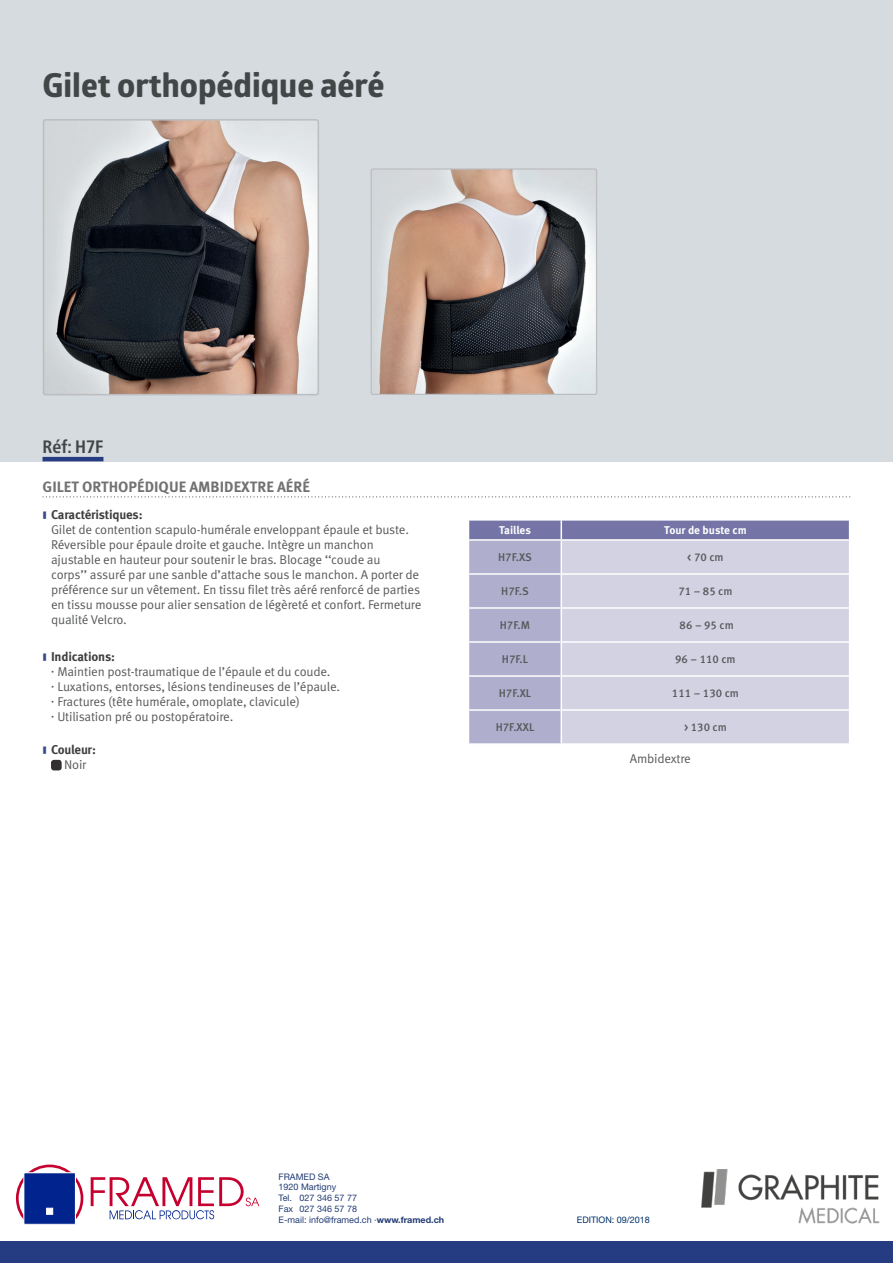
<style>
.page{position:relative;width:893px;height:1263px;background:#fff}
.page>*{position:absolute;margin:0;border:0;box-sizing:border-box;transform-origin:0 0}
.MARCAS_ORLIMAN{font:700 33px "Globerx";color:#424647}
.REF{font:700 condensed 18px "Frutiger Neue LTW1 G";color:#424647}
.DESCRIPCION{font:700 15px "Meta Pro";color:#727071}
.TEXTO_GROSO_8_PT{font:12.75px/15px "Meta Pro Norm";letter-spacing:-.015em;color:#57585a}
.t1{font:700 12.75px "Meta Pro";letter-spacing:-.015em;color:#3e3e3f}
.TALLAS_BLANCO{font:500 11.25px "Meta Pro";color:#57585a}
.TALLAS_GRISES{font:500 11.25px "Meta Pro";color:#57585a}
.TALLAS_AZULES{font:700 11.25px "Meta Pro";letter-spacing:-.005em;color:#fff}
.t2{font:9px/10.8px "Helvetica Neue LT Std";color:#213b74}
.t3{font:9px "Helvetica Neue LT Std";color:#003168}
.s1{font-weight:700}
</style>
<div class="page">
<div style="left:0;top:0;width:893px;height:461px;background:#d6dbdf"></div>
<div style="left:0;top:1242px;width:893px;height:21px;background:#263c82"></div>
<img style="left:702px;top:1169px;width:178px;height:55px">
<svg style="left:91px;top:1177px;width:168px;height:42px"></svg>
<svg style="left:16px;top:1164px;width:68px;height:55px"></svg>
<div style="left:24px;top:1173px;width:51px;height:51px;background:#00238e"></div>
<div style="left:23px;top:1172px;width:53px;height:53px;border:1px solid #fff"></div>
<svg style="left:46px;top:1208px;width:7px;height:6px"></svg>
<hr style="left:43px;top:457px;width:60px;height:4px;background:#263c82">
<svg style="left:43px;top:496px;width:807px;height:1px"></svg>
<div style="left:51px;top:760px;width:11px;height:10px;background:#312f30;border-radius:3px"></div>
<img style="left:43px;top:122px;width:273px;height:273px">
<div style="left:43px;top:119px;width:276px;height:276px;border:2px solid #bcbdc0;border-radius:2px"></div>
<img style="left:379px;top:170px;width:216px;height:223px">
<div style="left:371px;top:168px;width:226px;height:227px;border:1px solid #bcbdc0;border-radius:2px"></div>
<svg style="left:469px;top:520px;width:381px;height:224px;background:#c5c4da"></svg>
<p class="MARCAS_ORLIMAN" style="left:43px;top:61px;width:344px">Gilet orthopédique aéré</p>
<p class="REF" style="left:43px;top:436px;width:62px">Réf: H7F</p>
<p class="DESCRIPCION" style="left:43px;top:475px;width:269px">GILET ORTHOPÉDIQUE AMBIDEXTRE AÉRÉ</p>
<p class="t1" style="left:43px;top:505px;width:102px"><sup>▍</sup> Caractéristiques:</p>
<p class="TEXTO_GROSO_8_PT" style="left:51px;top:521px;width:372px">Gilet de contention scapulo-humérale enveloppant épaule et buste.<br>Réversible pour épaule droite et gauche. Intègre un manchon ajustable en hauteur pour soutenir le bras. Blocage ‘‘coude au<br>corps’’ assuré par une sanble d’attache sous le manchon. A porter de préférence sur un vêtement. En tissu filet très aéré renforcé de parties en tissu mousse pour alier sensation de légèreté et confort. Fermeture qualité Velcro.</p>
<p class="t1" style="left:43px;top:646px;width:74px"><sup>▍</sup> Indications:</p>
<p class="TEXTO_GROSO_8_PT" style="left:50px;top:663px;width:282px">▪ Maintien post-traumatique de l’épaule et du coude.</p>
<p class="TEXTO_GROSO_8_PT" style="left:50px;top:678px;width:292px">▪ Luxations, entorses, lésions tendineuses de l’épaule.</p>
<p class="TEXTO_GROSO_8_PT" style="left:50px;top:693px;width:252px">▪ Fractures (tête humérale, omoplate, clavicule)</p>
<p class="TEXTO_GROSO_8_PT" style="left:50px;top:708px;width:185px">▪ Utilisation pré ou postopératoire.</p>
<p class="t1" style="left:43px;top:740px;width:55px"><sup>▍</sup> Couleur:</p>
<p class="TEXTO_GROSO_8_PT" style="left:64px;top:756px;width:24px">Noir</p>
<p class="TALLAS_AZULES" style="left:499px;top:521px;width:33px">Tailles</p>
<p class="TALLAS_AZULES" style="left:664px;top:521px;width:84px">Tour de buste cm</p>
<p class="TALLAS_GRISES" style="left:498px;top:549px;width:35px">H7F.XS</p>
<p class="TALLAS_BLANCO" style="left:687px;top:549px;width:38px">&lt; 70 cm</p>
<p class="TALLAS_GRISES" style="left:501px;top:583px;width:29px">H7F.S</p>
<p class="TALLAS_BLANCO" style="left:678px;top:583px;width:56px">71 – 85 cm</p>
<p class="TALLAS_GRISES" style="left:500px;top:617px;width:32px">H7F.M</p>
<p class="TALLAS_BLANCO" style="left:680px;top:617px;width:56px">86 – 95 cm</p>
<p class="TALLAS_GRISES" style="left:502px;top:651px;width:28px">H7F.L</p>
<p class="TALLAS_BLANCO" style="left:675px;top:651px;width:62px">96 – 110 cm</p>
<p class="TALLAS_GRISES" style="left:499px;top:685px;width:34px">H7F.XL</p>
<p class="TALLAS_BLANCO" style="left:672px;top:685px;width:68px">111 – 130 cm</p>
<p class="TALLAS_GRISES" style="left:496px;top:719px;width:40px">H7F.XXL</p>
<p class="TALLAS_BLANCO" style="left:684px;top:719px;width:44px">&gt; 130 cm</p>
<p class="TEXTO_GROSO_8_PT" style="left:630px;top:750px;width:63px">Ambidextre</p>
<p class="t2" style="left:279px;top:1171px;width:167px">FRAMED SA<br>1920 Martigny<br>Tel. 027 346 57 77<br>Fax 027 346 57 78<br>E-mail: info@framed.ch ·<span class="s1">www.framed.ch</span></p>
<p class="t3" style="left:577px;top:1215px;width:75px">EDITION: 09/2018</p>
</div>
